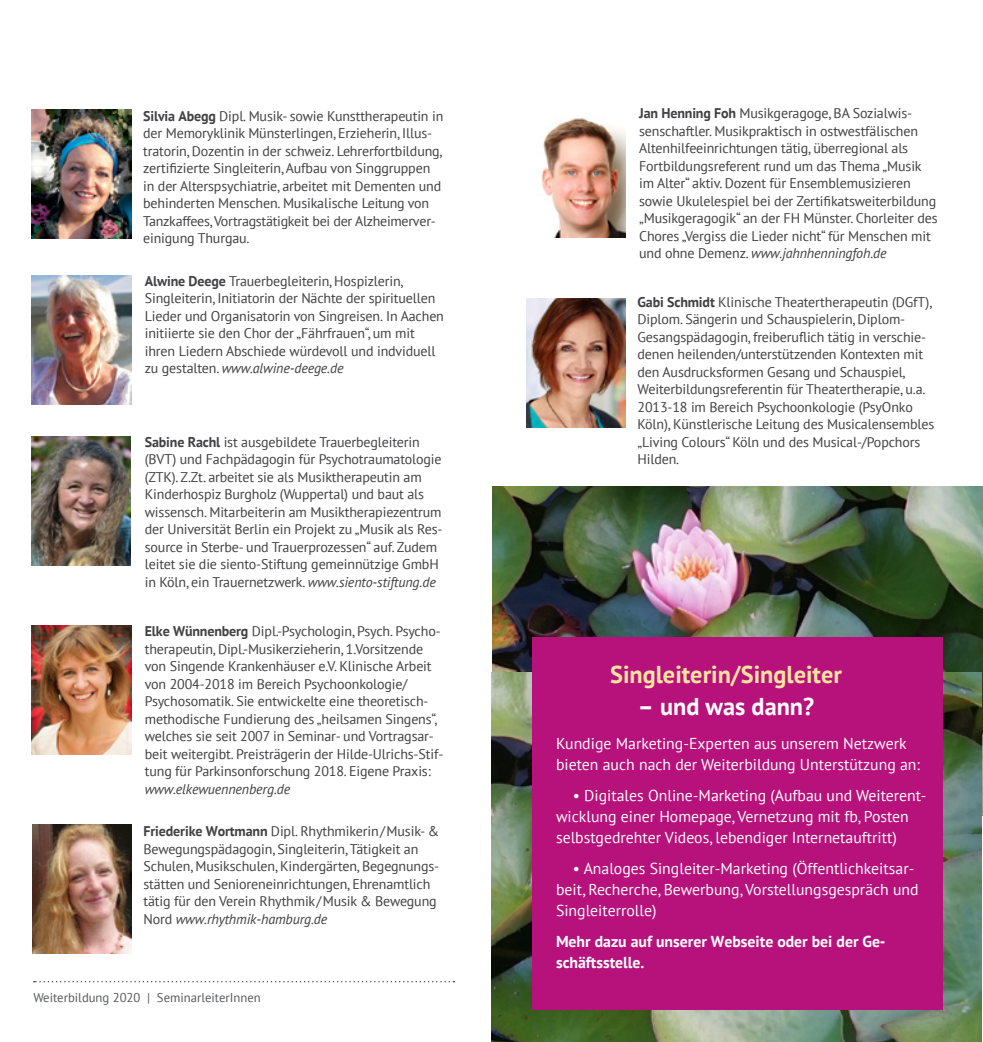
<style>
.page{position:relative;width:983px;height:1042px;background:#fff}
.page>*{position:absolute;margin:0;border:0;box-sizing:border-box;transform-origin:0 0}
.t1{font:700 24.32px "PT Sans";color:#ffe5a1}
.t2{font:700 24.32px "PT Sans";color:#fff}
.t3{font:15.75px/21px "PT Sans";color:#fff}
.t4{font:700 15.75px/21px "PT Sans";color:#fff}
.t5{font:14px/17.5px "PT Sans";letter-spacing:-.01em;color:#414042}
.t6{font:italic 14px "PT Sans";letter-spacing:-.01em;color:#414042}
.t7{font:12.6px "PT Sans";color:#58595b}
.s1{font-weight:700}
.s2{font-style:italic}
</style>
<div class="page">
<img style="left:32px;top:110px;width:99px;height:129px">
<img style="left:32px;top:625px;width:99px;height:129px">
<img style="left:32px;top:436px;width:99px;height:129px">
<img style="left:32px;top:275px;width:99px;height:129px">
<img style="left:32px;top:825px;width:99px;height:129px">
<img style="left:541px;top:118px;width:84px;height:119px">
<img style="left:526px;top:299px;width:99px;height:129px">
<svg style="left:34px;top:981px;width:420px;height:1px"></svg>
<img style="left:492px;top:486px;width:490px;height:330px">
<img style="left:491px;top:673px;width:490px;height:369px">
<div style="left:532px;top:637px;width:410px;height:373px;background:#b7127b"></div>
<p class="t5" style="left:143px;top:107px;width:301px"><span class="s1">Silvia Abegg</span> Dipl. Musik- sowie Kunsttherapeutin in der Memoryklinik Münsterlingen, Erzieherin, Illus&shy;tratorin, Dozentin in der schweiz. Lehrerfortbildung, zertifizierte Singleiterin, Aufbau von Singgruppen in der Alterspsychiatrie, arbeitet mit Dementen und behinderten Menschen. Musikalische Leitung von Tanzkaffees, Vortragstätigkeit bei der Alzheimerver&shy;einigung Thurgau.</p>
<p class="t5" style="left:145px;top:272px;width:300px"><span class="s1">Alwine Deege</span> Trauerbegleiterin, Hospizlerin, Singleiterin, Initiatorin der Nächte der spirituellen Lieder und Organisatorin von Singreisen. In Aachen initiierte sie den Chor der „Fährfrauen“, um mit ihren Liedern Abschiede würdevoll und indviduell zu gestalten. <span class="s2">www.alwine-deege.de</span></p>
<p class="t5" style="left:145px;top:432px;width:299px"><span class="s1">Sabine Rachl</span> ist ausgebildete Trauerbegleiterin (BVT) und Fachpädagogin für Psychotraumatologie (ZTK). Z.Zt. arbeitet sie als Musiktherapeutin am Kinderhospiz Burgholz (Wuppertal) und baut als wissensch. Mitarbeiterin am Musiktherapiezentrum der Universität Berlin ein Projekt zu „Musik als Res&shy;source in Sterbe- und Trauerprozessen“ auf. Zudem leitet sie die siento-Stiftung gemeinnützige GmbH in Köln, ein Trauernetzwerk. <span class="s2">www.siento-stiftung.de</span></p>
<p class="t5" style="left:145px;top:622px;width:300px"><span class="s1">Elke Wünnenberg</span> Dipl.-Psychologin, Psych. Psycho&shy;therapeutin, Dipl.-Musikerzieherin, 1.Vorsitzende von Singende Krankenhäuser e.V. Klinische Arbeit von 2004-2018 im Bereich Psychoonkologie/ Psychosomatik. Sie entwickelte eine theoretisch&shy;methodische Fundierung des „heilsamen Singens“, welches sie seit 2007 in Seminar- und Vortragsar&shy;beit weitergibt. Preisträgerin der Hilde-Ulrichs-Stif&shy;tung für Parkinsonforschung 2018. Eigene Praxis:</p>
<p class="t6" style="left:145px;top:781px;width:147px">www.elkewuennenberg.de</p>
<p class="t5" style="left:143px;top:822px;width:297px"><span class="s1">Friederike Wortmann</span> Dipl. Rhythmikerin/Musik- &amp; Bewegungspädagogin, Singleiterin, Tätigkeit an Schulen, Musikschulen, Kindergärten, Begegnungs&shy;stätten und Senioreneinrichtungen, Ehrenamtlich tätig für den Verein Rhythmik/Musik &amp; Bewegung Nord <span class="s2">www.rhythmik-hamburg.de</span></p>
<p class="t7" style="left:33px;top:989px;width:229px">Weiterbildung 2020 | SeminarleiterInnen</p>
<p class="t5" style="left:639px;top:104px;width:300px"><span class="s1">Jan Henning Foh</span> Musikgeragoge, BA Sozialwis&shy;senschaftler. Musikpraktisch in ostwestfälischen Altenhilfeeinrichtungen tätig, überregional als Fortbildungsreferent rund um das Thema „Musik im Alter“ aktiv. Dozent für Ensemblemusizieren sowie Ukulelespiel bei der Zertifikatsweiterbildung „Musikgeragogik“ an der FH Münster. Chorleiter des Chores „Vergiss die Lieder nicht“ für Menschen mit und ohne Demenz. <span class="s2">www.jahnhenningfoh.de</span></p>
<p class="t5" style="left:637px;top:293px;width:298px"><span class="s1">Gabi Schmidt</span> Klinische Theatertherapeutin (DGfT), Diplom. Sängerin und Schauspielerin, Diplom-Gesangspädagogin, freiberuflich tätig in verschie&shy;denen heilenden/unterstützenden Kontexten mit den Ausdrucksformen Gesang und Schauspiel, Weiterbildungsreferentin für Theatertherapie, u.a.<br>2013-18 im Bereich Psychoonkologie (PsyOnko Köln), Künstlerische Leitung des Musicalensembles „Living Colours“ Köln und des Musical-/Popchors Hilden.</p>
<h1 class="t1" style="left:610px;top:662px;width:233px">Singleiterin/Singleiter</h1>
<h1 class="t2" style="left:637px;top:693px;width:178px">– und was dann?</h1>
<p class="t3" style="left:556px;top:733px;width:365px">Kundige Marketing-Experten aus unserem Netzwerk bieten auch nach der Weiterbildung Unterstützung an:</p>
<p class="t3" style="left:556px;top:785px;width:372px;text-indent:17px">• Digitales Online-Marketing (Aufbau und Weiterent&shy;wicklung einer Homepage, Vernetzung mit fb, Posten selbstgedrehter Videos, lebendiger Internetauftritt)</p>
<p class="t3" style="left:556px;top:858px;width:364px;text-indent:17px">• Analoges Singleiter-Marketing (Öffentlichkeitsar&shy;beit, Recherche, Bewerbung, Vorstellungsgespräch und<br>Singleiterrolle)</p>
<p class="t4" style="left:556px;top:931px;width:331px">Mehr dazu auf unserer Webseite oder bei der Ge&shy;schäftsstelle.</p>
</div>
